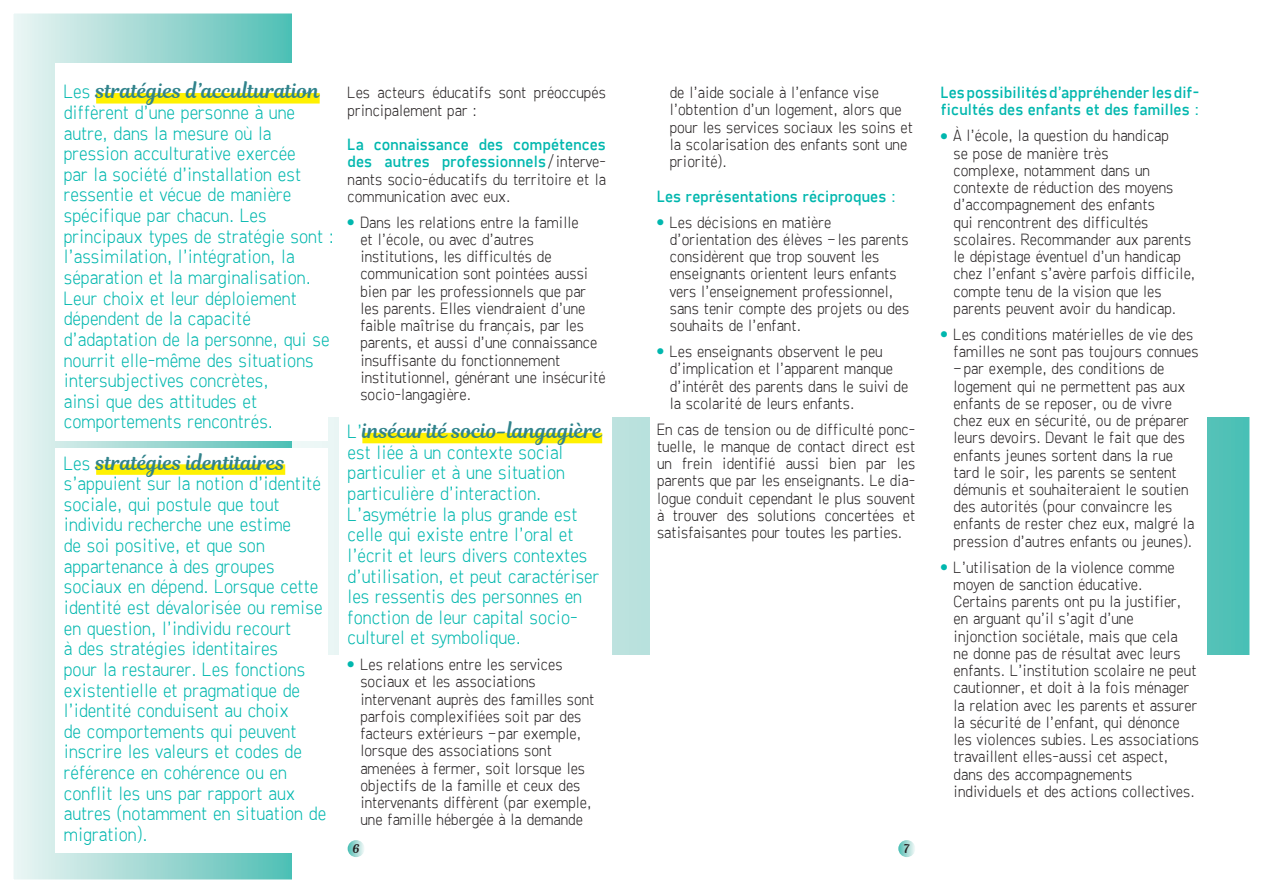
<style>
.page{position:relative;width:1263px;height:893px;background:#fff}
.page>*{position:absolute;margin:0;border:0;box-sizing:border-box;transform-origin:0 0}
.t1{font:20.25px "Magnolia Script";color:#30838b}
.t2{font:300 19.5px/20.7px "Freeroad";color:#00b7ae}
.t3{font:300 16.5px/17.2px "Freeroad";color:#231f20}
.t4{font:16.5px/17.2px "Freeroad";color:#00b7ae}
.t5{font:12px "Magnolia Script";color:#231f20}
.t6{font:6px "Circle Things";color:#00b7ae}
.s1{font-family:"Freeroad";font-weight:300;font-size:19.5px;color:#00b7ae}
.s2{font-weight:400;color:#00b7ae}
</style>
<div class="page">
<svg style="left:292px;top:418px;width:956px;height:237px"></svg>
<svg style="left:0;top:0;width:292px;height:892px"></svg>
<div style="left:55px;top:64px;width:272px;height:377px;background:#fff"></div>
<div style="left:55px;top:448px;width:272px;height:404px;background:#fff"></div>
<div style="left:339px;top:413px;width:272px;height:247px;background:#fff"></div>
<div style="left:650px;top:413px;width:556px;height:247px;background:#fff"></div>
<div style="left:96px;top:93px;width:224px;height:11px;background:#fff101"></div>
<div style="left:96px;top:464px;width:189px;height:11px;background:#fff101"></div>
<div style="left:362px;top:433px;width:240px;height:10px;background:#fff101"></div>
<svg style="left:898px;top:840px;width:17px;height:17px"></svg>
<svg style="left:348px;top:840px;width:17px;height:17px"></svg>
<p class="t1" style="left:64px;top:76px;width:257px"><span class="s1">Les</span> stratégies d’acculturation</p>
<p class="t2" style="left:64px;top:102px;width:272px">diffèrent d’une personne à une autre, dans la mesure où la pression acculturative exercée<br>par la société d’installation est ressentie et vécue de manière spécifique par chacun. Les principaux types de stratégie sont : l’assimilation, l’intégration, la séparation et la marginalisation.<br>Leur choix et leur déploiement dépendent de la capacité d’adaptation de la personne, qui se nourrit elle-même des situations intersubjectives concrètes,<br>ainsi que des attitudes et comportements rencontrés.</p>
<p class="t1" style="left:64px;top:448px;width:223px"><span class="s1">Les</span> stratégies identitaires</p>
<p class="t2" style="left:64px;top:473px;width:264px">s’appuient sur la notion d’identité sociale, qui postule que tout individu recherche une estime<br>de soi positive, et que son appartenance à des groupes sociaux en dépend. Lorsque cette identité est dévalorisée ou remise en question, l’individu recourt<br>à des stratégies identitaires<br>pour la restaurer. Les fonctions existentielle et pragmatique de l’identité conduisent au choix<br>de comportements qui peuvent inscrire les valeurs et codes de référence en cohérence ou en conflit les uns par rapport aux autres (notamment en situation de migration).</p>
<p class="t3" style="left:348px;top:84px;width:260px">Les acteurs éducatifs sont préoccupés principalement par :</p>
<p class="t3" style="left:348px;top:135px;width:260px;text-align:justify"><span class="s2">La connaissance des compétences des autres professionnels</span> /interve&shy;nants socio-éducatifs du territoire et la communication avec eux.</p>
<p class="t6" style="left:348px;top:219px;width:8px">A</p>
<p class="t3" style="left:360px;top:213px;width:247px">Dans les relations entre la famille<br>et l’école, ou avec d’autres institutions, les difficultés de communication sont pointées aussi bien par les professionnels que par les parents. Elles viendraient d’une faible maîtrise du français, par les parents, et aussi d’une connaissance insuffisante du fonctionnement institutionnel, générant une insécurité socio-langagière.</p>
<p class="t1" style="left:348px;top:416px;width:256px"><span class="s1">L’</span>insécurité socio-langagière</p>
<p class="t2" style="left:348px;top:441px;width:253px">est liée à un contexte social particulier et à une situation particulière d’interaction.<br>L’asymétrie la plus grande est celle qui existe entre l’oral et l’écrit et leurs divers contextes d’utilisation, et peut caractériser les ressentis des personnes en fonction de leur capital socio&shy;culturel et symbolique.</p>
<p class="t6" style="left:348px;top:662px;width:8px">A</p>
<p class="t3" style="left:360px;top:656px;width:236px">Les relations entre les services sociaux et les associations intervenant auprès des familles sont parfois complexifiées soit par des facteurs extérieurs — par exemple, lorsque des associations sont amenées à fermer, soit lorsque les objectifs de la famille et ceux des intervenants diffèrent (par exemple, une famille hébergée à la demande</p>
<p class="t3" style="left:670px;top:84px;width:245px">de l’aide sociale à l’enfance vise l’obtention d’un logement, alors que pour les services sociaux les soins et la scolarisation des enfants sont une priorité).</p>
<p class="t4" style="left:657px;top:187px;width:241px">Les représentations réciproques :</p>
<p class="t6" style="left:657px;top:219px;width:8px">A</p>
<p class="t3" style="left:670px;top:213px;width:241px">Les décisions en matière d’orientation des élèves — les parents considèrent que trop souvent les enseignants orientent leurs enfants vers l’enseignement professionnel, sans tenir compte des projets ou des souhaits de l’enfant.</p>
<p class="t6" style="left:657px;top:348px;width:8px">A</p>
<p class="t3" style="left:670px;top:342px;width:240px">Les enseignants observent le peu d’implication et l’apparent manque d’intérêt des parents dans le suivi de la scolarité de leurs enfants.</p>
<p class="t3" style="left:657px;top:420px;width:260px;text-align:justify">En cas de tension ou de difficulté ponc&shy;tuelle, le manque de contact direct est un frein identifié aussi bien par les parents que par les enseignants. Le dia&shy;logue conduit cependant le plus souvent à trouver des solutions concertées et satisfaisantes pour toutes les parties.</p>
<p class="t5" style="left:352px;top:840px;width:9px">6</p>
<p class="t5" style="left:904px;top:840px;width:7px">7</p>
<p class="t4" style="left:941px;top:84px;width:260px">Les possibilités d’appréhender les dif&shy;ficultés des enfants et des familles :</p>
<p class="t6" style="left:941px;top:133px;width:8px">A</p>
<p class="t3" style="left:954px;top:127px;width:243px">À l’école, la question du handicap<br>se pose de manière très<br>complexe, notamment dans un contexte de réduction des moyens d’accompagnement des enfants<br>qui rencontrent des difficultés scolaires. Recommander aux parents le dépistage éventuel d’un handicap chez l’enfant s’avère parfois difficile, compte tenu de la vision que les parents peuvent avoir du handicap.</p>
<p class="t6" style="left:941px;top:331px;width:8px">A</p>
<p class="t3" style="left:954px;top:325px;width:247px">Les conditions matérielles de vie des familles ne sont pas toujours connues</p>
<p class="t3" style="left:954px;top:360px;width:242px">— par exemple, des conditions de logement qui ne permettent pas aux enfants de se reposer, ou de vivre chez eux en sécurité, ou de préparer leurs devoirs. Devant le fait que des enfants jeunes sortent dans la rue tard le soir, les parents se sentent démunis et souhaiteraient le soutien des autorités (pour convaincre les enfants de rester chez eux, malgré la pression d’autres enfants ou jeunes).</p>
<p class="t6" style="left:941px;top:564px;width:8px">A</p>
<p class="t3" style="left:954px;top:558px;width:247px">L’utilisation de la violence comme moyen de sanction éducative.<br>Certains parents ont pu la justifier, en arguant qu’il s’agit d’une injonction sociétale, mais que cela<br>ne donne pas de résultat avec leurs enfants. L’institution scolaire ne peut cautionner, et doit à la fois ménager la relation avec les parents et assurer la sécurité de l’enfant, qui dénonce les violences subies. Les associations travaillent elles-aussi cet aspect, dans des accompagnements individuels et des actions collectives.</p>
</div>
